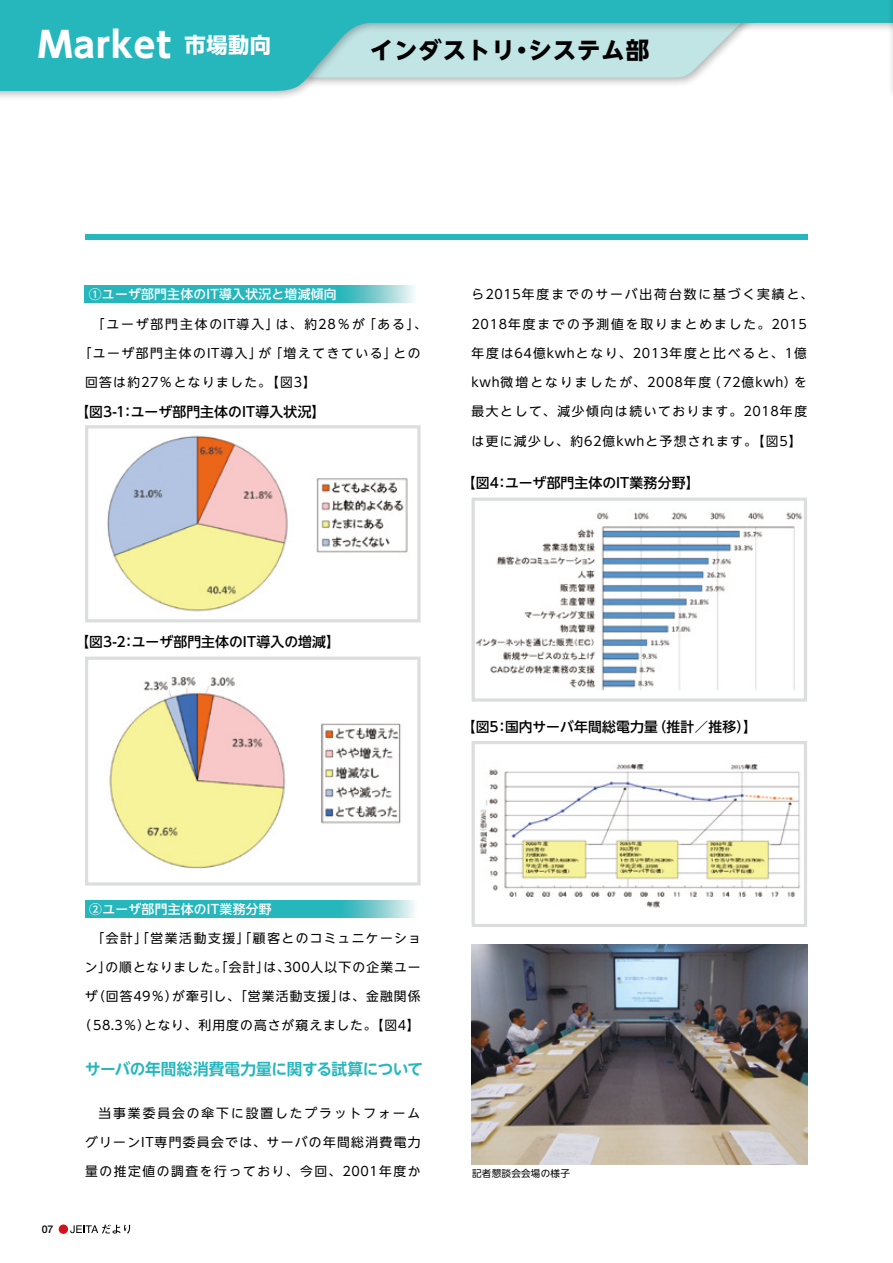
<style>
.page{position:relative;width:893px;height:1263px;background:#fff}
.page>*{position:absolute;margin:0;border:0;box-sizing:border-box;transform-origin:0 0}
.t1{font:700 35.1px "UD Shin Go NT Pro";letter-spacing:.025em;color:#fff}
.t2{font:700 23.4px "UD Shin Go NT Pro";letter-spacing:.04em;color:#000}
.t3{font:700 15.9px "UD Shin Go NT Pro De";letter-spacing:-.02em;color:#26b7bc}
.t4{font:500 13.8px "UD Shin Go NT Pro";letter-spacing:.005em;color:#000}
.t5{font:12.75px "UD Shin Go NT Pro";letter-spacing:.105em;color:#000}
.t6{font:12.75px "UD Shin Go NT Pro";letter-spacing:.08em;color:#000}
.t7{font:12.75px "UD Shin Go NT Pro";letter-spacing:.155em;color:#000}
.t8{font:12.75px "UD Shin Go NT Pro";letter-spacing:.125em;color:#000}
.t9{font:500 12.75px "UD Shin Go NT Pro";letter-spacing:.025em;color:#fff}
.t10{font:500 10.65px "Helvetica Neue LT Std";color:#000}
.t11{font:9.6px "UD Shin Go NT Pro";letter-spacing:.025em;color:#000}
.s1{font-size:21.3px}
</style>
<div class="page">
<div style="left:0;top:0;width:893px;height:102px;background:#000;opacity:.3"></div>
<svg style="left:0;top:0;width:887px;height:91px;fill:#26b7bc"></svg>
<div style="left:887px;top:0;width:6px;height:102px;background:#000;opacity:.3"></div>
<svg style="left:892px;top:0;width:1px;height:91px"></svg>
<svg style="left:85px;top:900px;width:330px;height:17px;background:#3bbcc1"></svg>
<img style="left:107px;top:435px;width:301px;height:177px">
<div style="left:85px;top:425px;width:336px;height:197px;border:3px solid #dcdddd"></div>
<img style="left:109px;top:676px;width:292px;height:193px">
<div style="left:85px;top:657px;width:336px;height:228px;border:3px solid #dcdddd"></div>
<img style="left:472px;top:944px;width:335px;height:220px">
<img style="left:476px;top:512px;width:327px;height:179px">
<div style="left:472px;top:497px;width:335px;height:205px;border:3px solid #dcdddd"></div>
<img style="left:479px;top:763px;width:322px;height:145px">
<div style="left:472px;top:741px;width:335px;height:186px;border:3px solid #dcdddd"></div>
<svg style="left:85px;top:286px;width:330px;height:17px;background:#3bbcc1"></svg>
<div style="left:85px;top:234px;width:722px;height:5px;background:#26b7bc"></div>
<svg style="left:70px;top:1224px;width:60px;height:9px"></svg>
<div style="left:59px;top:1224px;width:9px;height:10px;background:#d0121b;border-radius:50%"></div>
<h1 class="t1" style="left:38px;top:16px;width:234px">Market <span class="s1">市場動向</span></h1>
<h2 class="t2" style="left:370px;top:31px;width:281px">インダストリ・システム部</h2>
<p class="t9" style="left:89px;top:284px;width:249px">①ユーザ部門主体のIT導入状況と増減傾向</p>
<p class="t7" style="left:92px;top:313px;width:336px">「ユーザ部門主体のIT導入」は、約28％が「ある」、</p>
<p class="t8" style="left:79px;top:343px;width:343px">「ユーザ部門主体のIT導入」が「増えてきている」との</p>
<p class="t5" style="left:85px;top:372px;width:232px">回答は約27％となりました。【図3】</p>
<p class="t4" style="left:75px;top:401px;width:251px">【図3-1：ユーザ部門主体のIT導入状況】</p>
<p class="t7" style="left:472px;top:284px;width:343px">ら2015年度までのサーバ出荷台数に基づく実績と、</p>
<p class="t7" style="left:472px;top:313px;width:337px">2018年度までの予測値を取りまとめました。2015</p>
<p class="t6" style="left:472px;top:343px;width:337px">年度は64億kwhとなり、2013年度と比べると、1億</p>
<p class="t6" style="left:472px;top:372px;width:337px">kwh微増となりましたが、2008年度（ 72億kwh）を</p>
<p class="t8" style="left:472px;top:401px;width:337px">最大として、減少傾向は続いております。2018年度</p>
<p class="t5" style="left:472px;top:430px;width:331px">は更に減少し、約62億kwhと予想されます。【図5】</p>
<p class="t4" style="left:462px;top:472px;width:239px">【図4：ユーザ部門主体のIT業務分野】</p>
<p class="t4" style="left:75px;top:631px;width:266px">【図3-2：ユーザ部門主体のIT導入の増減】</p>
<p class="t4" style="left:462px;top:715px;width:296px">【図5：国内サーバ年間総電力量（推計／推移）】</p>
<p class="t10" style="left:42px;top:1223px;width:13px">07</p>
<p class="t9" style="left:89px;top:898px;width:184px">②ユーザ部門主体のIT業務分野</p>
<p class="t5" style="left:91px;top:927px;width:331px">「会計」「営業活動支援」「顧客とのコミュニケーショ</p>
<p class="t6" style="left:85px;top:957px;width:337px">ン」の順となりました。「会計」は、300人以下の企業ユー</p>
<p class="t5" style="left:85px;top:986px;width:337px">ザ（回答49％）が牽引し、「営業活動支援」は、金融関係</p>
<p class="t6" style="left:78px;top:1015px;width:343px">（ 58.3％）となり、利用度の高さが窺えました。【図4】</p>
<p class="t3" style="left:85px;top:1056px;width:339px">サーバの年間総消費電力量に関する試算について</p>
<p class="t7" style="left:98px;top:1103px;width:323px">当事業委員会の傘下に設置したプラットフォーム</p>
<p class="t5" style="left:85px;top:1132px;width:336px">グリーンIT専門委員会では、サーバの年間総消費電力</p>
<p class="t8" style="left:85px;top:1161px;width:337px">量の推定値の調査を行っており、今回、2001年度か</p>
<p class="t11" style="left:472px;top:1165px;width:99px">記者懇談会会場の様子</p>
</div>
